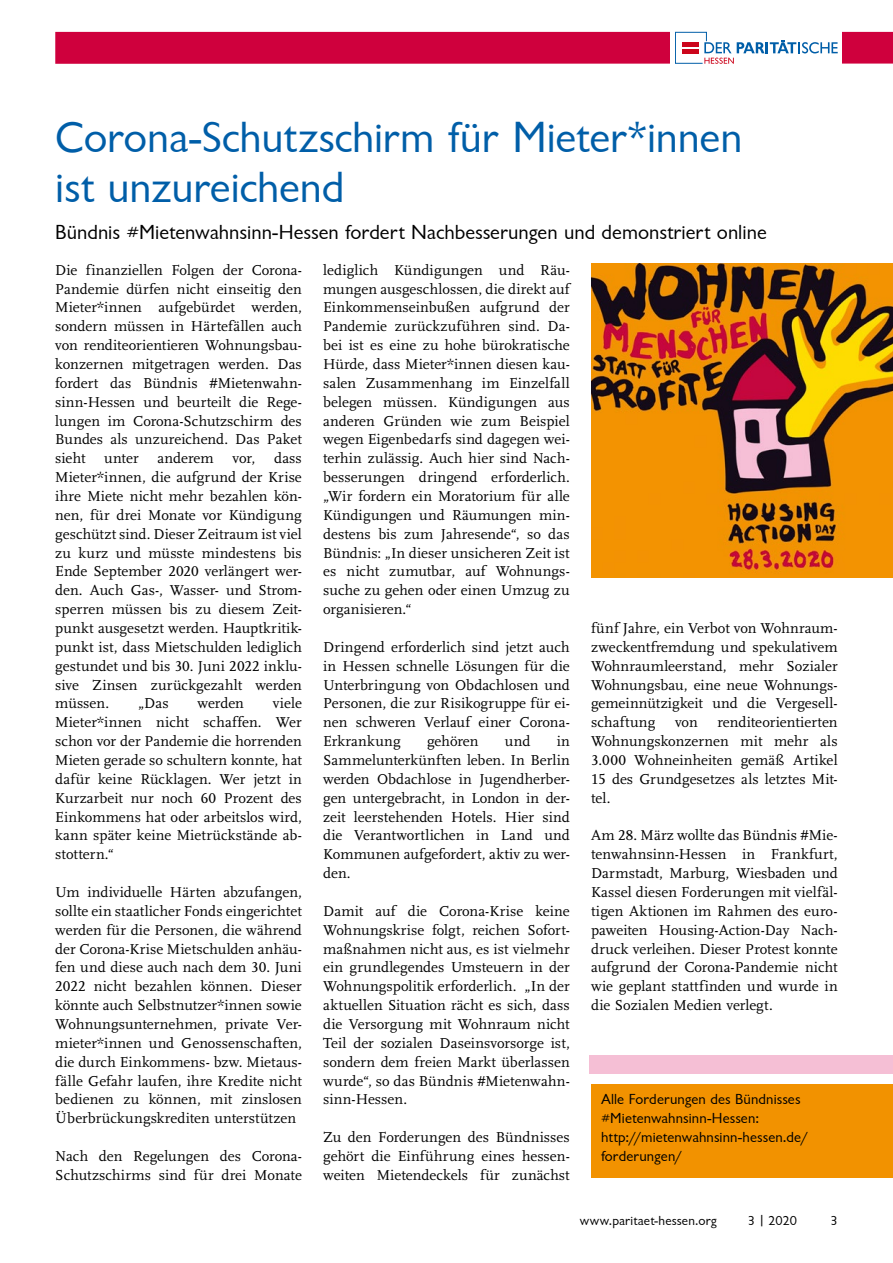
<style>
.page{position:relative;width:893px;height:1263px;background:#fff}
.page>*{position:absolute;margin:0;border:0;box-sizing:border-box;transform-origin:0 0}
.t1{font:45px/49.5px "Chantilly";letter-spacing:-.005em;color:#005ea8}
.t2{font:21px "Chantilly";color:#000}
.t3{font:15px/18.9px "Scala LF";letter-spacing:.005em;color:#000;text-align:justify}
.t4{font:15px/18.9px "Chantilly";letter-spacing:.01em;color:#000}
.t5{font:13.5px "Chantilly";letter-spacing:.01em;color:#000}
</style>
<div class="page">
<div style="left:55px;top:32px;width:838px;height:32px;background:#cf003d"></div>
<div style="left:671px;top:26px;width:171px;height:42px;background:#fff"></div>
<svg style="left:675px;top:32px;width:163px;height:32px"></svg>
<img style="left:591px;top:264px;width:302px;height:314px">
<div style="left:591px;top:1084px;width:302px;height:94px;background:#f29200"></div>
<div style="left:590px;top:1055px;width:303px;height:19px;background:#f5bfd5"></div>
<h2 class="t1" style="left:55px;top:113px;width:689px">Corona-Schutzschirm für Mieter*innen ist unzureichend</h2>
<p class="t2" style="left:55px;top:220px;width:713px">Bündnis #Mietenwahnsinn-Hessen fordert Nachbesserungen und demonstriert online</p>
<p class="t3" style="left:55px;top:261px;width:248px">Die finanziellen Folgen der Corona-Pandemie dürfen nicht einseitig den Mieter*innen aufgebürdet werden, sondern müssen in Härtefällen auch von renditeorientieren Wohnungsbau&shy;konzernen mitgetragen werden. Das fordert das Bündnis #Mietenwahn&shy;sinn-Hessen und beurteilt die Rege&shy;lungen im Corona-Schutzschirm des Bundes als unzureichend. Das Paket sieht</p>
<p class="t3" style="left:55px;top:449px;width:248px;text-indent:219px">dass Mieter*innen, die aufgrund der Krise ihre Miete nicht mehr bezahlen kön&shy;nen, für drei Monate vor Kündigung geschützt sind. Dieser Zeitraum ist viel zu kurz und müsste mindestens bis Ende September 2020 verlängert wer&shy;den. Auch Gas-, Wasser- und Strom&shy;sperren müssen bis zu diesem Zeit&shy;punkt ausgesetzt werden. Hauptkritik&shy;punkt ist, dass Mietschulden lediglich gestundet und bis 30. Juni 2022 inklu&shy;sive Zinsen zurückgezahlt werden müssen.</p>
<p class="t3" style="left:104px;top:449px;width:36px">unter</p>
<p class="t3" style="left:158px;top:449px;width:58px">anderem</p>
<p class="t3" style="left:233px;top:449px;width:24px">vor,</p>
<p class="t3" style="left:55px;top:694px;width:248px;text-indent:218px">viele Mieter*innen nicht schaffen. Wer schon vor der Pandemie die horrenden Mieten gerade so schultern konnte, hat dafür keine Rücklagen. Wer jetzt in Kurzarbeit nur noch 60 Prozent des Einkommens hat oder arbeitslos wird, kann später keine Mietrückstände ab&shy;stottern.“</p>
<p class="t3" style="left:55px;top:883px;width:248px">Um individuelle Härten abzufangen, sollte ein staatlicher Fonds eingerichtet werden für die Personen, die während der Corona-Krise Mietschulden anhäu&shy;fen und diese auch nach dem 30. Juni 2022 nicht bezahlen können. Dieser könnte auch Selbstnutzer*innen sowie Wohnungsunternehmen, private Ver&shy;mieter*innen und Genossenschaften, die durch Einkommens- bzw. Mietaus&shy;fälle Gefahr laufen, ihre Kredite nicht bedienen zu können, mit zinslosen Überbrückungskrediten unterstützen</p>
<p class="t3" style="left:55px;top:1147px;width:248px">Nach den Regelungen des Corona-<br>Schutzschirms sind für drei Monate</p>
<p class="t3" style="left:138px;top:694px;width:32px">„Das</p>
<p class="t3" style="left:198px;top:694px;width:48px">werden</p>
<p class="t3" style="left:323px;top:261px;width:248px">lediglich Kündigungen und Räu&shy;mungen ausgeschlossen, die direkt auf Einkommenseinbußen aufgrund der Pandemie zurückzuführen sind. Da&shy;bei ist es eine zu hohe bürokratische Hürde, dass Mieter*innen diesen kau&shy;salen Zusammenhang im Einzelfall belegen müssen. Kündigungen aus anderen Gründen wie zum Beispiel wegen Eigenbedarfs sind dagegen wei&shy;terhin zulässig. Auch hier sind Nach&shy;besserungen dringend erforderlich. „Wir fordern ein Moratorium für alle Kündigungen und Räumungen min&shy;destens bis zum Jahresende“, so das Bündnis: „In dieser unsicheren Zeit ist es nicht zumutbar, auf Wohnungs&shy;suche zu gehen oder einen Umzug zu organisieren.“</p>
<p class="t3" style="left:323px;top:638px;width:248px">Dringend erforderlich sind jetzt auch in Hessen schnelle Lösungen für die Unterbringung von Obdachlosen und Personen, die zur Risikogruppe für ei&shy;nen schweren Verlauf einer Corona-Erkrankung</p>
<p class="t3" style="left:427px;top:732px;width:53px">gehören</p>
<p class="t3" style="left:505px;top:732px;width:27px">und</p>
<p class="t3" style="left:323px;top:732px;width:248px;text-indent:233px">in Sammelunterkünften leben. In Berlin werden Obdachlose in Jugendherber&shy;gen untergebracht, in London in der&shy;zeit leerstehenden Hotels. Hier sind die Verantwortlichen in Land und Kommunen aufgefordert, aktiv zu wer&shy;den.</p>
<p class="t3" style="left:323px;top:902px;width:248px">Damit auf die Corona-Krise keine Wohnungskrise folgt, reichen Sofort&shy;maßnahmen nicht aus, es ist vielmehr ein grundlegendes Umsteuern in der Wohnungspolitik erforderlich. „In der aktuellen Situation rächt es sich, dass die Versorgung mit Wohnraum nicht Teil der sozialen Daseinsvorsorge ist, sondern dem freien Markt überlassen wurde“, so das Bündnis #Mietenwahn&shy;sinn-Hessen.</p>
<p class="t3" style="left:323px;top:1128px;width:248px">Zu den Forderungen des Bündnisses gehört die Einführung eines hessen&shy;weiten Mietendeckels für zunächst</p>
<p class="t3" style="left:591px;top:619px;width:248px">fünf Jahre, ein Verbot von Wohnraum&shy;zweckentfremdung und spekulativem Wohnraumleerstand, mehr Sozialer Wohnungsbau, eine neue Wohnungs&shy;gemeinnützigkeit und die Vergesell&shy;schaftung</p>
<p class="t3" style="left:591px;top:713px;width:248px;text-indent:126px">renditeorientierten Wohnungskonzernen mit mehr als 3.000 Wohneinheiten gemäß Artikel 15 des Grundgesetzes als letztes Mit&shy;tel.</p>
<p class="t3" style="left:591px;top:826px;width:248px">Am 28. März wollte das Bündnis #Mie&shy;tenwahnsinn-Hessen in Frankfurt, Darmstadt, Marburg, Wiesbaden und Kassel diesen Forderungen mit vielfäl&shy;tigen Aktionen im Rahmen des euro&shy;paweiten Housing-Action-Day Nach&shy;druck verleihen. Dieser Protest konnte aufgrund der Corona-Pandemie nicht wie geplant stattfinden und wurde in die Sozialen Medien verlegt.</p>
<p class="t3" style="left:675px;top:713px;width:24px">von</p>
<p class="t4" style="left:601px;top:1090px;width:209px">Alle Forderungen des Bündnisses #Mietenwahnsinn-Hessen: http://mietenwahnsinn-hessen.de/ forderungen/</p>
<p class="t5" style="left:580px;top:1213px;width:139px">www.paritaet-hessen.org</p>
<p class="t5" style="left:748px;top:1213px;width:50px">3 | 2020</p>
<p class="t5" style="left:830px;top:1213px;width:9px">3</p>
</div>
